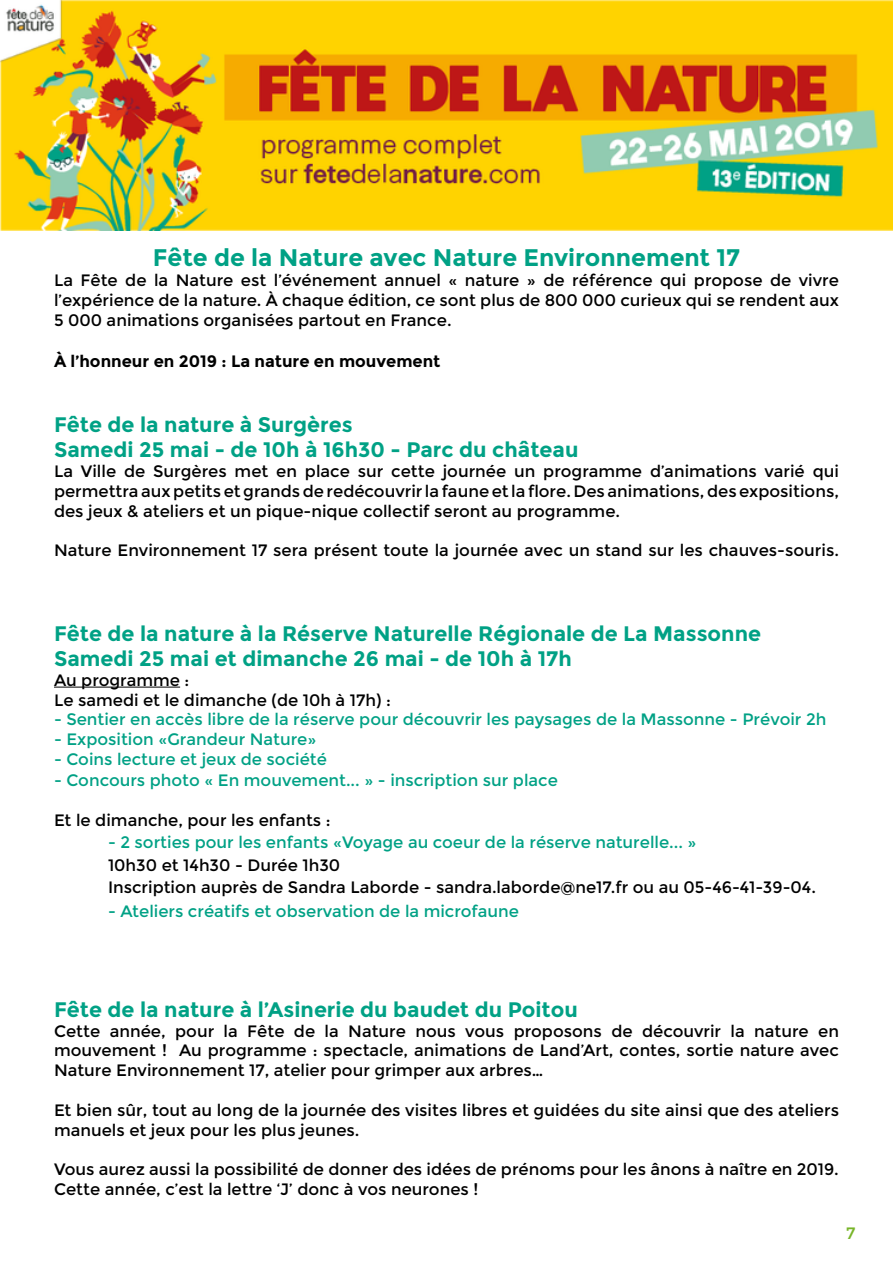
<style>
.page{position:relative;width:893px;height:1263px;background:#fff}
.page>*{position:absolute;margin:0;border:0;box-sizing:border-box;transform-origin:0 0}
.t1{font:700 24px "Montserrat";color:#00a185}
.t2{font:700 21px/25.2px "Montserrat";color:#00a185}
.t3{font:16.5px/19.8px "Montserrat";color:#000101}
.t4{font:16.5px "Montserrat";color:#00a185}
.t5{font:700 16.5px "Montserrat";color:#000101}
.t6{font:16.5px "Montserrat";color:#78b529}
</style>
<div class="page">
<hr style="left:54px;top:687px;width:126px;height:1px;background:#000101">
<img style="left:0;top:0;width:893px;height:230px">
<h1 class="t1" style="left:153px;top:244px;width:589px">Fête de la Nature avec Nature Environnement 17</h1>
<p class="t3" style="left:54px;top:271px;width:787px;text-align:justify">La Fête de la Nature est l’événement annuel « nature » de référence qui propose de vivre l’expérience de la nature. À chaque édition, ce sont plus de 800 000 curieux qui se rendent aux 5 000 animations organisées partout en France.</p>
<p class="t5" style="left:54px;top:352px;width:388px">À l’honneur en 2019 : La nature en mouvement</p>
<p class="t2" style="left:54px;top:412px;width:526px">Fête de la nature à Surgères<br>Samedi 25 mai - de 10h à 16h30 - Parc du château</p>
<p class="t3" style="left:54px;top:461px;width:786px;text-align:justify">La Ville de Surgères met en place sur cette journée un programme d’animations varié qui permettra aux petits et grands de redécouvrir la faune et la flore. Des animations, des expositions, des jeux &amp; ateliers et un pique-nique collectif seront au programme.</p>
<p class="t3" style="left:54px;top:541px;width:786px">Nature Environnement 17 sera présent toute la journée avec un stand sur les chauves-souris.</p>
<p class="t2" style="left:54px;top:621px;width:709px">Fête de la nature à la Réserve Naturelle Régionale de La Massonne<br>Samedi 25 mai et dimanche 26 mai - de 10h à 17h</p>
<p class="t3" style="left:54px;top:670px;width:338px">Au programme :<br>Le samedi et le dimanche (de 10h à 17h) :</p>
<p class="t4" style="left:54px;top:710px;width:774px">- Sentier en accès libre de la réserve pour découvrir les paysages de la Massonne - Prévoir 2h</p>
<p class="t4" style="left:54px;top:730px;width:264px">- Exposition «Grandeur Nature»</p>
<p class="t4" style="left:54px;top:750px;width:275px">- Coins lecture et jeux de société</p>
<p class="t4" style="left:54px;top:771px;width:505px">- Concours photo « En mouvement... » - inscription sur place</p>
<p class="t3" style="left:54px;top:810px;width:278px">Et le dimanche, pour les enfants :</p>
<p class="t4" style="left:108px;top:833px;width:590px">- 2 sorties pour les enfants «Voyage au coeur de la réserve naturelle... »</p>
<p class="t3" style="left:108px;top:854px;width:709px;line-height:22.5px">10h30 et 14h30 - Durée 1h30<br>Inscription auprès de Sandra Laborde - sandra.laborde@ne17.fr ou au 05-46-41-39-04.</p>
<p class="t4" style="left:108px;top:902px;width:412px">- Ateliers créatifs et observation de la microfaune</p>
<p class="t2" style="left:54px;top:997px;width:525px">Fête de la nature à l’Asinerie du baudet du Poitou</p>
<p class="t3" style="left:54px;top:1021px;width:786px;text-align:justify">Cette année, pour la Fête de la Nature nous vous proposons de découvrir la nature en mouvement ! Au programme : spectacle, animations de Land’Art, contes, sortie nature avec Nature Environnement 17, atelier pour grimper aux arbres…</p>
<p class="t3" style="left:54px;top:1100px;width:786px">Et bien sûr, tout au long de la journée des visites libres et guidées du site ainsi que des ateliers manuels et jeux pour les plus jeunes.</p>
<p class="t3" style="left:54px;top:1160px;width:786px">Vous aurez aussi la possibilité de donner des idées de prénoms pour les ânons à naître en 2019.<br>Cette année, c’est la lettre ‘J’ donc à vos neurones !</p>
<p class="t6" style="left:846px;top:1223px;width:11px">7</p>
</div>
